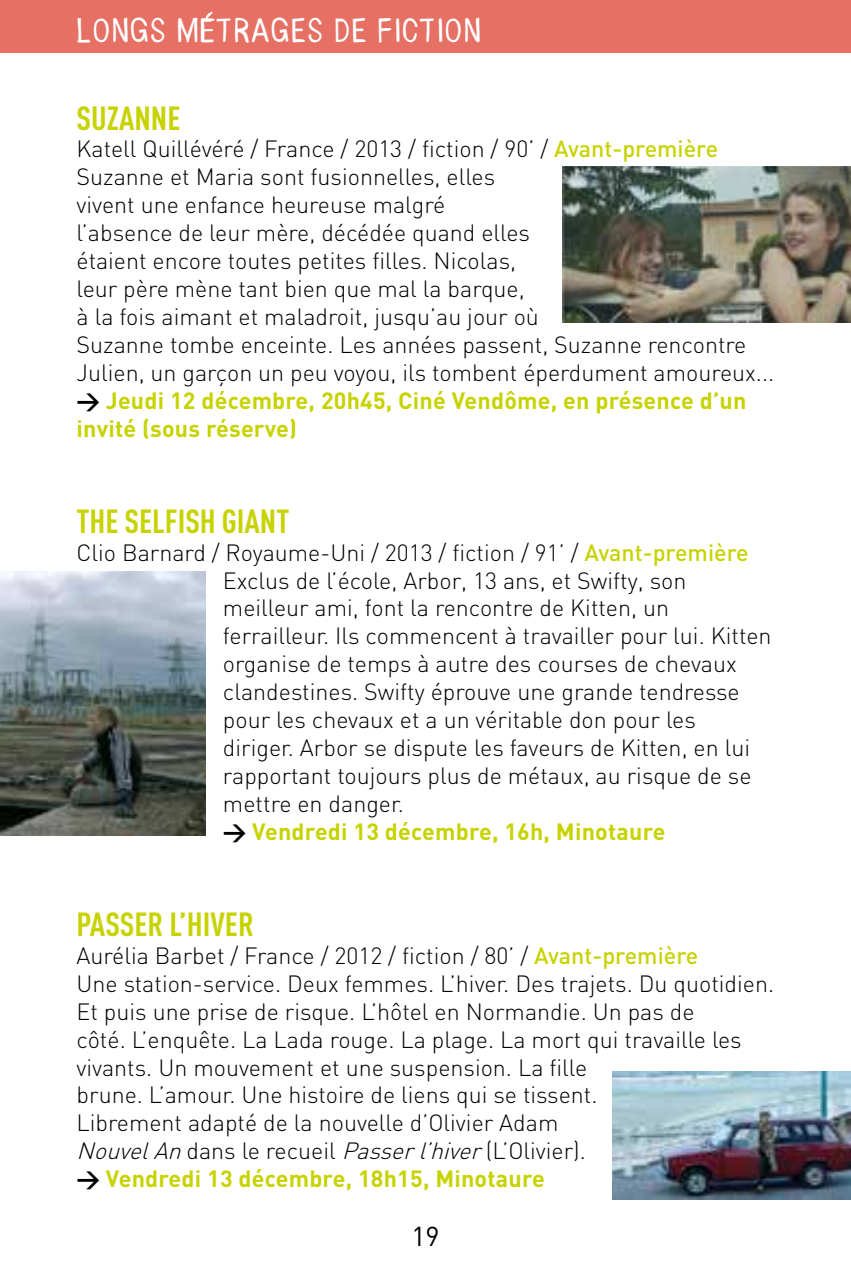
<style>
.page{position:relative;width:851px;height:1276px;background:#fff}
.page>*{position:absolute;margin:0;border:0;box-sizing:border-box;transform-origin:0 0}
.t1{font:700 33px "DIN Cond";color:#c7d300}
.t2{font:33px "Vendome Font 2013";color:#fff}
.t3{font:27px "DIN";color:#000}
.t4{font:300 23.4px/27.9px "DIN";color:#000}
.s1{font-weight:500;color:#c7d300}
.s2{font-weight:700}
.s3{font-weight:700;color:#c7d300}
.s4{font-style:italic}
</style>
<div class="page">
<div style="left:0;top:0;width:850px;height:52px;background:#e67063"></div>
<img style="left:0;top:571px;width:206px;height:265px">
<img style="left:612px;top:1071px;width:238px;height:128px">
<img style="left:562px;top:166px;width:288px;height:157px">
<h1 class="t2" style="left:77px;top:11px;width:119px">LONGSMÉTRA</h1>
<h1 class="t2" style="left:271px;top:11px;width:122px">GESDEFICTION</h1>
<h1 class="t1" style="left:77px;top:98px;width:105px">SUZANN E</h1>
<p class="t4" style="left:77px;top:135px;width:699px">Katell Quillévéré / France / 2013 / fiction / 90’ / <span class="s1">Avant-première </span>Suzanne et Maria sont fusionnelles, elles<br>vivent une enfance heureuse malgré<br>l’absence de leur mère, décédée quand elles<br>étaient encore toutes petites filles. Nicolas,<br>leur père mène tant bien que mal la barque,<br>à la fois aimant et maladroit, jusqu’au jour où<br>Suzanne tombe enceinte. Les années passent, Suzanne rencontre Julien, un garçon un peu voyou, ils tombent éperdument amoureux... <span class="s2">&gt;</span> <span class="s3">Jeudi 12 décembre, 20h45, Ciné Vendôme, en présence d’un invité (sous réserve)</span></p>
<h1 class="t1" style="left:77px;top:501px;width:160px">THE SELFISH GIANT</h1>
<p class="t4" style="left:223px;top:538px;width:550px;text-indent:-146px">Clio Barnard / Royaume-Uni / 2013 / fiction / 91’ / <span class="s1">Avant-première </span>Exclus de l’école, Arbor, 13 ans, et Swifty, son meilleur ami, font la rencontre de Kitten, un ferrailleur. Ils commencent à travailler pour lui. Kitten organise de temps à autre des courses de chevaux clandestines. Swifty éprouve une grande tendresse pour les chevaux et a un véritable don pour les diriger. Arbor se dispute les faveurs de Kitten, en lui rapportant toujours plus de métaux, au risque de se mettre en danger.<br><span class="s2">&gt;</span> <span class="s3">Vendredi 13 décembre, 16h, Minotaure</span></p>
<h1 class="t1" style="left:77px;top:904px;width:176px">PASSER L’HIVER</h1>
<p class="t4" style="left:77px;top:941px;width:699px">Aurélia Barbet / France / 2012 / fiction / 80’ / <span class="s1">Avant-première<br></span>Une station-service. Deux femmes. L’hiver. Des trajets. Du quotidien.<br>Et puis une prise de risque. L’hôtel en Normandie. Un pas de<br>côté. L’enquête. La Lada rouge. La plage. La mort qui travaille les vivants. Un mouvement et une suspension. La fille<br>brune. L’amour. Une histoire de liens qui se tissent.<br>Librement adapté de la nouvelle d’Olivier Adam<br><span class="s4">NouvelAn</span>dans le recueil <span class="s4">Passerl’hiver</span>(L’Olivier).<br><span class="s2">&gt;</span> <span class="s3">Vendredi 13 décembre, 18h15, Minotaure</span></p>
<p class="t3" style="left:411px;top:1219px;width:30px">19</p>
</div>
